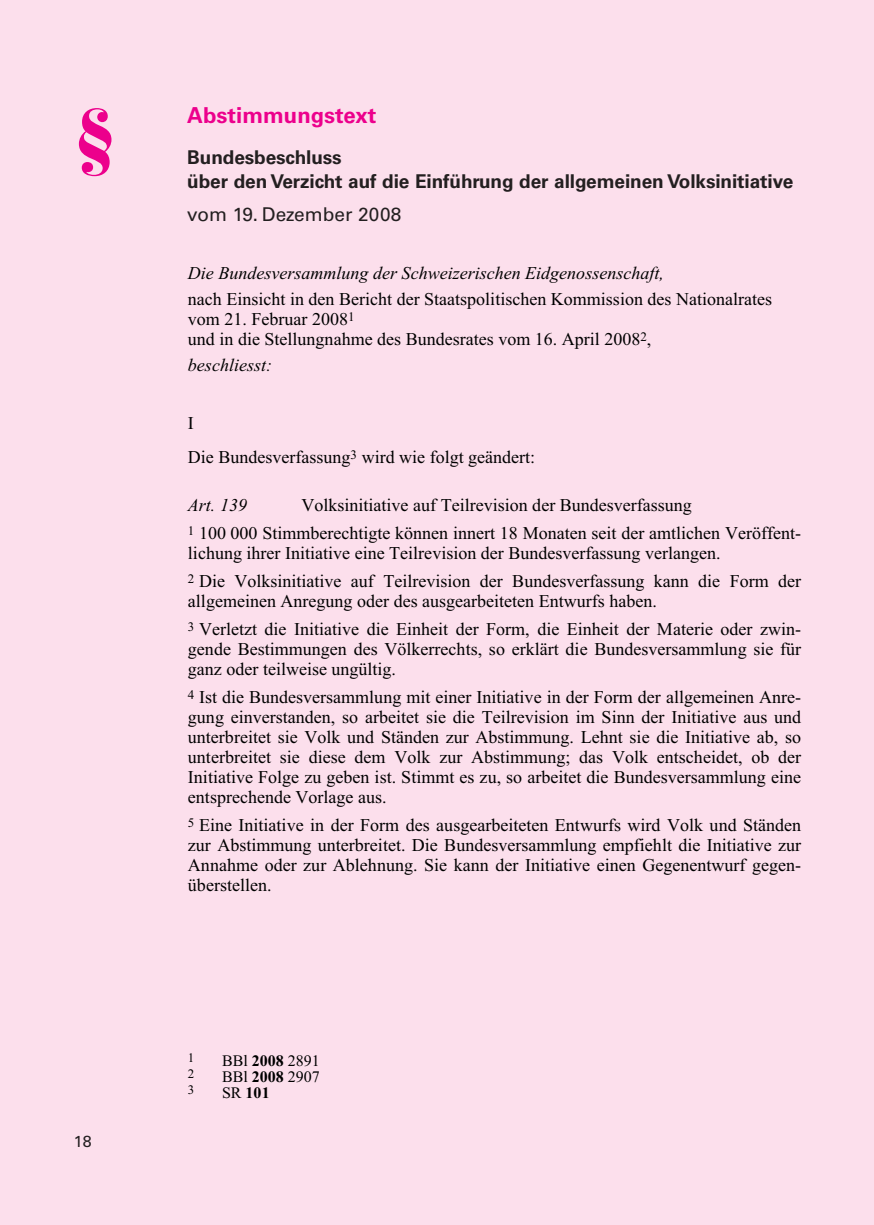
<style>
.page{position:relative;width:874px;height:1225px;background:#fff}
.page>*{position:absolute;margin:0;border:0;box-sizing:border-box;transform-origin:0 0}
.t1{font:900 70px "Bauer Bodoni";color:#ec008c}
.t2{font:700 22px "Univers";color:#ec008c}
.t3{font:700 19px/24px "Univers";letter-spacing:-.005em;color:#231f20}
.t4{font:19px "Univers";color:#231f20}
.t5{font:18px/20px "Times New Roman OV FNPMJB";color:#000}
.t6{font:18px "Times New Roman OV DNPMJB,Italic";color:#000}
.t7{font:16px "Times New Roman OV FNPMJB";color:#000}
.t8{font:16px "Times New Roman OV HNPMJB,Bold";color:#000}
.t9{font:16px "Univers";color:#231f20}
.t10{font:13px "Times New Roman OV FNPMJB";color:#000}
.s1{font-family:"Times New Roman OV HNPMJB,Bold"}
.s2{font-family:"Times New Roman OV FNPMJB"}
</style>
<div class="page">
<div style="left:0;top:0;width:873px;height:1224px;background:#fcdfec"></div>
<h1 class="t1" style="left:74px;top:107px;width:44px">§</h1>
<p class="t9" style="left:74px;top:1136px;width:19px">18</p>
<p class="t2" style="left:187px;top:107px;width:190px">Abstimmungstext</p>
<p class="t3" style="left:187px;top:147px;width:607px">Bundesbeschluss<br>über den Verzicht auf die Einführung der allgemeinen Volksinitiative</p>
<p class="t4" style="left:187px;top:208px;width:215px">vom 19. Dezember 2008</p>
<p class="t6" style="left:188px;top:266px;width:477px">Die Bundesversammlung der Schweizerischen Eidgenossenschaft,</p>
<p class="t5" style="left:188px;top:290px;width:585px">nach Einsicht in den Bericht der Staatspolitischen Kommission des Nationalrates vom 21. Februar 2008<sup>1<br></sup>und in die Stellungnahme des Bundesrates vom 16. April 2008<sup>2</sup>,</p>
<p class="t6" style="left:188px;top:358px;width:86px">beschliesst:</p>
<p class="t5" style="left:188px;top:407px;width:348px;line-height:34px">I<br>Die Bundesverfassung<sup>3</sup> wird wie folgt geändert:</p>
<p class="t6" style="left:188px;top:498px;width:60px">Art. 139</p>
<p class="t5" style="left:188px;top:492px;width:614px;line-height:28px;text-align:center">Volksinitiative auf Teilrevision der Bundesverfassung<br><sup>1</sup> 100 000 Stimmberechtigte können innert 18 Monaten seit der amtlichen Veröffent-</p>
<p class="t5" style="left:188px;top:540px;width:614px;line-height:28px">lichung ihrer Initiative eine Teilrevision der Bundesverfassung verlangen.<br><sup>2</sup> Die Volksinitiative auf Teilrevision der Bundesverfassung kann die Form der</p>
<p class="t5" style="left:188px;top:588px;width:614px;line-height:28px">allgemeinen Anregung oder des ausgearbeiteten Entwurfs haben.<br><sup>3</sup> Verletzt die Initiative die Einheit der Form, die Einheit der Materie oder zwin-</p>
<p class="t5" style="left:188px;top:640px;width:614px">gende Bestimmungen des Völkerrechts, so erklärt die Bundesversammlung sie für ganz oder teilweise ungültig.</p>
<p class="t5" style="left:188px;top:688px;width:614px;text-align:justify"><sup>4</sup> Ist die Bundesversammlung mit einer Initiative in der Form der allgemeinen Anre&shy;gung einverstanden, so arbeitet sie die Teilrevision im Sinn der Initiative aus und unterbreitet sie Volk und Ständen zur Abstimmung. Lehnt sie die Initiative ab, so unterbreitet sie diese dem Volk zur Abstimmung; das Volk entscheidet, ob der Initiative Folge zu geben ist. Stimmt es zu, so arbeitet die Bundesversammlung eine entsprechende Vorlage aus.</p>
<p class="t5" style="left:188px;top:816px;width:614px;text-align:justify"><sup>5</sup> Eine Initiative in der Form des ausgearbeiteten Entwurfs wird Volk und Ständen zur Abstimmung unterbreitet. Die Bundesversammlung empfiehlt die Initiative zur Annahme oder zur Ablehnung. Sie kann der Initiative einen Gegenentwurf gegen&shy;überstellen.</p>
<p class="t10" style="left:188px;top:1053px;width:8px">1</p>
<p class="t7" style="left:222px;top:1055px;width:99px">BBl <span class="s1">2008</span> 2891</p>
<p class="t10" style="left:188px;top:1069px;width:8px">2</p>
<p class="t7" style="left:222px;top:1071px;width:99px">BBl <span class="s1">2008</span> 2907</p>
<p class="t10" style="left:188px;top:1085px;width:8px">3</p>
<p class="t8" style="left:222px;top:1087px;width:49px"><span class="s2">SR</span> 101</p>
</div>
